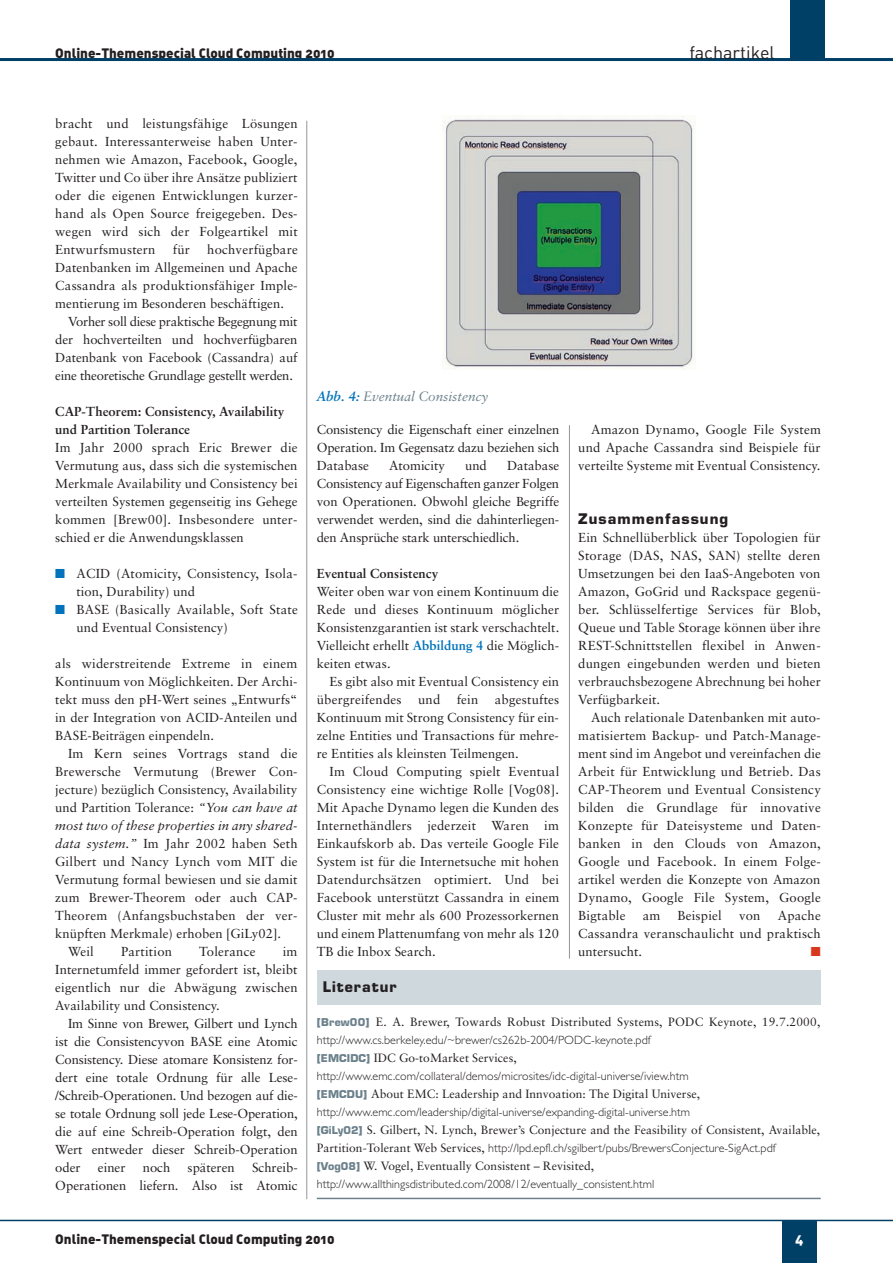
<style>
.page{position:relative;width:893px;height:1263px;background:#fff}
.page>*{position:absolute;margin:0;border:0;box-sizing:border-box;transform-origin:0 0}
.t1{font:18px "DIN";color:#231f20}
.t2{font:700 14.25px "Eurostile";letter-spacing:.07em;color:#231f20}
.t3{font:13.5px "DIN Black Alternate";color:#231f20}
.t4{font:italic 13.5px "Sabon";color:#6c818c}
.t5{font:13.5px "DIN Black Alternate";color:#fff}
.t6{font:13.05px/18px "Sabon";letter-spacing:.005em;color:#231f20;text-align:justify}
.t7{font:700 13.05px/18px "Sabon";letter-spacing:.005em;color:#231f20}
.t8{font:italic 13.05px "Sabon";letter-spacing:.005em;color:#231f20}
.t9{font:13.05px "Zapf Dingbats";color:#d8381e}
.t10{font:300 12px "Gill Sans";letter-spacing:.005em;color:#231f20}
.t11{font:12px "Sabon";letter-spacing:.005em;color:#231f20}
.s1{color:#0073bc}
.s2{font-style:italic}
.s3{font-weight:700;color:#0073bc}
.s4{font-family:"Eurostile";font-weight:700;font-size:10.5px;color:#6c818c}
.s5{font-family:"Sabon";font-weight:400}
</style>
<div class="page">
<hr style="left:306px;top:121px;width:1px;height:1078px;background:#939598">
<hr style="left:569px;top:425px;width:1px;height:534px;background:#939598">
<div style="left:782px;top:1220px;width:34px;height:43px;background:#003f66"></div>
<div style="left:791px;top:0;width:34px;height:60px;background:#003f66"></div>
<hr style="left:0;top:58px;width:893px;height:3px;background:#003f66">
<hr style="left:0;top:1220px;width:893px;height:1px;background:#003f66">
<div style="left:317px;top:971px;width:504px;height:34px;background:#cfd8dd"></div>
<hr style="left:317px;top:1198px;width:504px;height:1px;background:#6c818c">
<img style="left:442px;top:116px;width:253px;height:253px">
<p class="t3" style="left:55px;top:48px;width:281px">Online-Themenspecial Cloud Computing 2010</p>
<h1 class="t1" style="left:689px;top:46px;width:87px">fachartikel</h1>
<p class="t6" style="left:55px;top:115px;width:244px">bracht und leistungsfähige Lösungen gebaut. Interessanterweise haben Unter - neh men wie Amazon, Facebook, Google, Twitter und Co über ihre Ansätze publiziert oder die eigenen Entwicklungen kurzer&shy;hand als Open Source freigegeben. Des - wegen wird sich der Folgeartikel mit Entwurfsmustern</p>
<p class="t6" style="left:55px;top:241px;width:244px;text-indent:152px">hochverfügbare Datenbanken im Allgemeinen und Apache Cassandra als produktionsfähiger Imple - men tierung im Besonderen beschäftigen.</p>
<p class="t6" style="left:55px;top:313px;width:244px;text-indent:13px">Vorher soll diese praktische Begegnung mit der hochverteilten und hochverfügbaren Datenbank von Facebook (Cassandra) auf eine theoretische Grundlage gestellt werden.</p>
<p class="t7" style="left:55px;top:403px;width:231px">CAP-Theorem: Consistency, Availability und Partition Tolerance</p>
<p class="t6" style="left:55px;top:439px;width:244px">Im Jahr 2000 sprach Eric Brewer die Vermutung aus, dass sich die systemischen Merkmale Availability und Consistency bei verteilten Systemen gegenseitig ins Gehege kommen [Brew00]. Insbesondere unter&shy;schied er die Anwendungsklassen</p>
<p class="t6" style="left:77px;top:565px;width:223px;text-indent:-21px"><span class="s1">■</span> ACID (Atomicity, Consistency, Isola - tion, Durability) und</p>
<p class="t6" style="left:77px;top:601px;width:223px;text-indent:-21px"><span class="s1">■</span> BASE (Basically Available, Soft State und Eventual Consistency)</p>
<p class="t6" style="left:55px;top:655px;width:244px">als widerstreitende Extreme in einem Kontinuum von Möglichkeiten. Der Archi - tekt muss den pH-Wert seines „Entwurfs“ in der Integration von ACID-Anteilen und BASE-Beiträgen einpendeln.</p>
<p class="t6" style="left:68px;top:745px;width:231px">Im Kern seines Vortrags stand die</p>
<p class="t6" style="left:55px;top:763px;width:244px">Brewersche Vermutung (Brewer Con -</p>
<p class="t6" style="left:55px;top:781px;width:244px">jecture) bezüglich Consistency, Availability</p>
<p class="t6" style="left:55px;top:799px;width:244px">und Partition Tolerance: <span class="s2">“You can have at</span></p>
<p class="t8" style="left:55px;top:820px;width:244px">most two of these properties in any shared-</p>
<p class="t6" style="left:55px;top:835px;width:244px"><span class="s2">data system.”</span> Im Jahr 2002 haben Seth</p>
<p class="t6" style="left:55px;top:853px;width:244px">Gilbert und Nancy Lynch vom MIT die</p>
<p class="t6" style="left:55px;top:871px;width:244px">Vermutung formal bewiesen und sie damit</p>
<p class="t6" style="left:55px;top:889px;width:244px">zum Brewer-Theorem oder auch CAP-</p>
<p class="t6" style="left:55px;top:907px;width:244px">Theorem (Anfangsbuchstaben der ver-</p>
<p class="t6" style="left:55px;top:925px;width:227px">knüpften Merkmale) erhoben [GiLy02].</p>
<p class="t6" style="left:68px;top:943px;width:27px">Weil</p>
<p class="t6" style="left:121px;top:943px;width:52px">Partition</p>
<p class="t6" style="left:199px;top:943px;width:58px">Tolerance</p>
<p class="t6" style="left:173px;top:241px;width:19px">für</p>
<p class="t6" style="left:55px;top:943px;width:244px;text-indent:228px">im Internetumfeld immer gefordert ist, bleibt eigentlich nur die Abwägung zwischen Availability und Consistency.</p>
<p class="t6" style="left:55px;top:1015px;width:244px;text-indent:13px">Im Sinne von Brewer, Gilbert und Lynch ist die Consistencyvon BASE eine Atomic Consistency. Diese atomare Konsistenz for&shy;dert eine totale Ordnung für alle Lese-/Schreib-Operationen. Und bezogen auf die&shy;se totale Ordnung soll jede Lese-Operation, die auf eine Schreib-Operation folgt, den Wert entweder dieser Schreib-Operation oder</p>
<p class="t6" style="left:55px;top:1159px;width:244px;text-align:right">Schreib-<br>Operationen liefern. Also ist Ato mic</p>
<p class="t6" style="left:98px;top:1159px;width:29px">einer</p>
<p class="t6" style="left:143px;top:1159px;width:29px">noch</p>
<p class="t6" style="left:188px;top:1159px;width:49px">späteren</p>
<p class="t4" style="left:317px;top:390px;width:173px"><span class="s3">Abb. 4:</span> Eventual Consistency</p>
<p class="t6" style="left:317px;top:421px;width:244px">Consistency die Eigenschaft einer einzelnen Operation. Im Gegensatz dazu beziehen sich Database</p>
<p class="t6" style="left:317px;top:457px;width:244px;text-indent:190px">Database Consistency auf Eigenschaften ganzer Folgen von Operationen. Obwohl gleiche Begriffe verwendet werden, sind die dahinterliegen&shy;den Ansprüche stark unterschiedlich.</p>
<p class="t7" style="left:317px;top:565px;width:123px">Eventual Consistency</p>
<p class="t6" style="left:317px;top:583px;width:244px">Weiter oben war von einem Kontinuum die Rede und dieses Kontinuum möglicher Konsistenzgarantien ist stark verschachtelt.<br>Vielleicht erhellt <span class="s3">Abbildung 4</span> die Mög lich - keiten etwas.</p>
<p class="t6" style="left:317px;top:673px;width:244px;text-indent:13px">Es gibt also mit Eventual Consistency ein übergreifendes</p>
<p class="t6" style="left:389px;top:457px;width:57px">Atomicity</p>
<p class="t6" style="left:465px;top:457px;width:23px">und</p>
<p class="t6" style="left:317px;top:691px;width:244px;text-indent:178px">abgestuftes Kontinuum mit Strong Consistency für ein&shy;zelne Entities und Transactions für mehre&shy;re Entities als kleinsten Teilmengen.</p>
<p class="t6" style="left:317px;top:763px;width:244px;text-indent:13px">Im Cloud Computing spielt Eventual Consistency eine wichtige Rolle [Vog08].<br>Mit Apache Dynamo legen die Kunden des Internethändlers jederzeit Waren im Einkaufskorb ab. Das verteile Google File System ist für die Internetsuche mit hohen Datendurchsätzen optimiert. Und bei Facebook unterstützt Cassandra in einem Cluster mit mehr als 600 Prozessorkernen und einem Plattenumfang von mehr als 120<br>TB die Inbox Search.</p>
<p class="t6" style="left:418px;top:691px;width:24px">und</p>
<p class="t6" style="left:457px;top:691px;width:23px">fein</p>
<p class="t6" style="left:578px;top:421px;width:244px;text-indent:13px">Amazon Dynamo, Google File System und Apache Cassandra sind Beispiele für verteilte Systeme mit Eventual Consistency.</p>
<p class="t2" style="left:578px;top:513px;width:152px">Zusammenfassung</p>
<p class="t6" style="left:578px;top:529px;width:244px">Ein Schnellüberblick über Topologien für Storage (DAS, NAS, SAN) stellte deren Umsetzungen bei den IaaS-Angeboten von Amazon, GoGrid und Rackspace gegenü&shy;ber. Schlüsselfertige Services für Blob, Queue und Table Storage können über ihre REST-Schnittstellen flexibel in Anwen - dungen eingebunden werden und bieten verbrauchsbezogene Abrechnung bei hoher Verfügbarkeit.</p>
<p class="t6" style="left:578px;top:709px;width:244px;text-indent:13px">Auch relationale Datenbanken mit auto&shy;matisiertem Backup- und Patch-Manage - ment sind im Angebot und vereinfachen die Arbeit für Entwicklung und Betrieb. Das CAP-Theorem und Eventual Consistency bilden die Grundlage für innovative Konzepte für Dateisysteme und Daten - banken in den Clouds von Amazon, Google und Facebook. In einem Folge - artikel werden die Konzepte von Amazon Dynamo, Google File System, Google Bigtable</p>
<p class="t6" style="left:578px;top:907px;width:244px;text-indent:199px">Apache Cassandra veranschaulicht und praktisch untersucht.</p>
<p class="t6" style="left:643px;top:907px;width:19px">am</p>
<p class="t6" style="left:677px;top:907px;width:46px">Beispiel</p>
<p class="t6" style="left:739px;top:907px;width:23px">von</p>
<p class="t9" style="left:811px;top:945px;width:11px">■</p>
<p class="t2" style="left:323px;top:981px;width:75px">Literatur</p>
<p class="t11" style="left:317px;top:1016px;width:505px"><span class="s4">[Brew00]</span> E. A. Brewer, Towards Robust Distributed Systems, PODC Keynote, 19.7.2000,</p>
<p class="t10" style="left:317px;top:1035px;width:335px">http://www.cs.berkeley.edu/~brewer/cs262b-2004/PODC-keynote.pdf</p>
<p class="t11" style="left:317px;top:1052px;width:201px"><span class="s4">[EMCIDC]</span> IDC Go-toMarket Services,</p>
<p class="t10" style="left:317px;top:1071px;width:373px">http://www.emc.com/collateral/demos/microsites/idc-digital-universe/iview.htm</p>
<p class="t11" style="left:317px;top:1088px;width:385px"><span class="s4">[EMCDU]</span> About EMC: Leadership and Innvoation: The Digital Universe,</p>
<p class="t10" style="left:317px;top:1107px;width:375px">http://www.emc.com/leadership/digital-universe/expanding-digital-universe.htm</p>
<p class="t11" style="left:317px;top:1124px;width:505px"><span class="s4">[GiLy02]</span> S. Gilbert, N. Lynch, Brewer’s Conjecture and the Feasibility of Consistent, Available,</p>
<p class="t10" style="left:317px;top:1143px;width:460px"><span class="s5">Partition-Tolerant Web Services,</span> http://lpd.epfl.ch/sgilbert/pubs/BrewersConjecture-SigAct.pdf</p>
<p class="t11" style="left:317px;top:1160px;width:279px"><span class="s4">[Vog08]</span> W. Vogel, Eventually Consistent – Revisited,</p>
<p class="t10" style="left:317px;top:1179px;width:339px">http://www.allthingsdistributed.com/2008/12/eventually_consistent.html</p>
<p class="t3" style="left:55px;top:1234px;width:281px">Online-Themenspecial Cloud Computing 2010</p>
<p class="t5" style="left:795px;top:1234px;width:10px">4</p>
</div>
